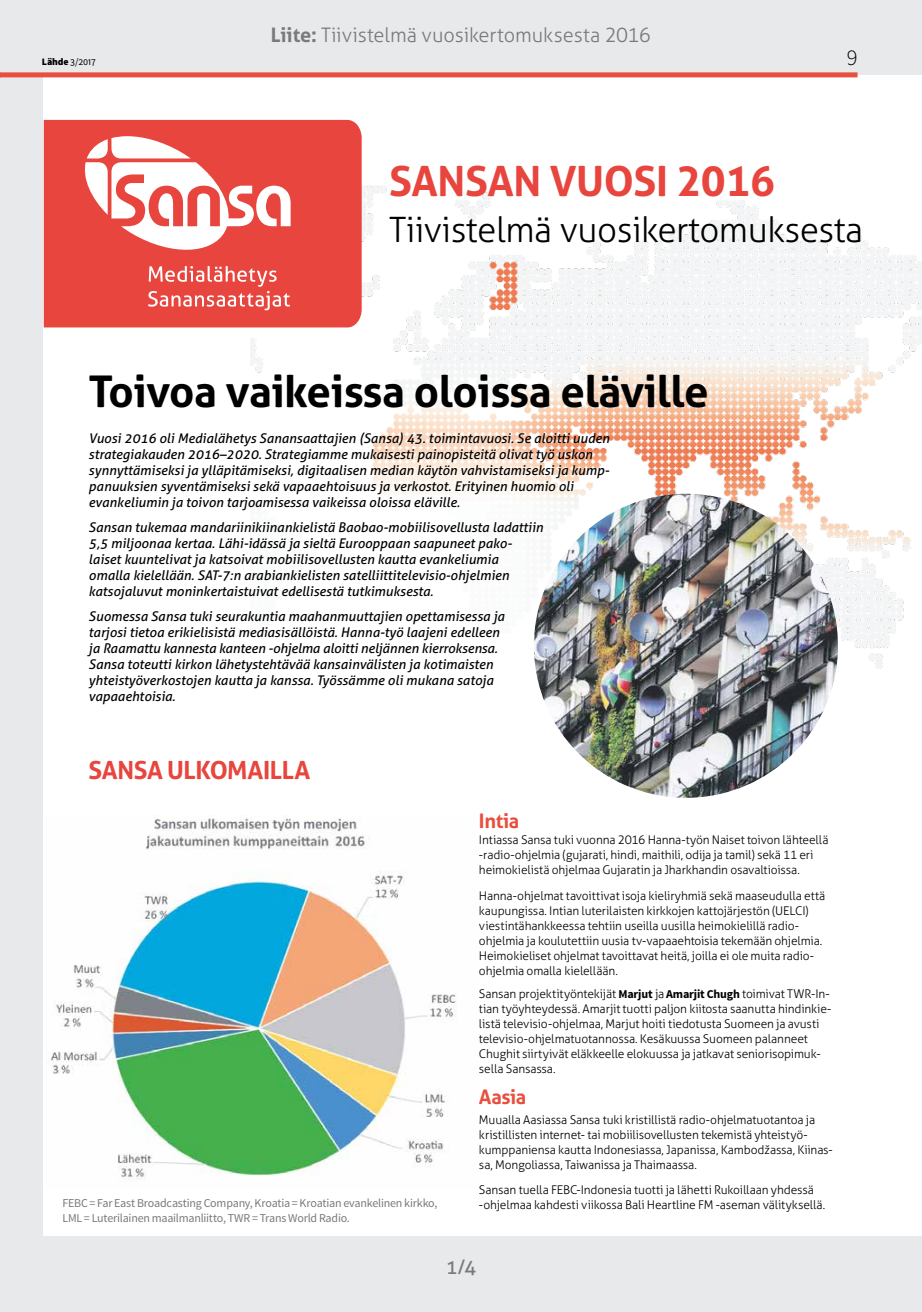
<style>
.page{position:relative;width:922px;height:1312px;background:#fff}
.page>*{position:absolute;margin:0;border:0;box-sizing:border-box;transform-origin:0 0}
.t1{font:700 43.75px "Aller";letter-spacing:-.01em;color:#000}
.t2{font:700 41.62px "Aller";letter-spacing:-.01em;color:#e7453d}
.t3{font:300 35px "Aller";letter-spacing:-.015em;color:#000}
.t4{font:700 25px "Aller";letter-spacing:-.015em;color:#e7453d}
.t5{font:300 22.5px "Source Sans Pro";color:#000}
.t6{font:300 20px "Aller";letter-spacing:-.005em;color:#7a797d}
.t7{font:700 20px "Aller";letter-spacing:-.02em;color:#e84f3e}
.t8{font:20px "Aller";color:#7a797d}
.t9{font:italic 13.38px/16px "Aller";color:#000}
.t10{font:300 12px/15px "Aller";letter-spacing:-.01em;color:#000}
.t11{font:12px/15px "Source Sans Pro";letter-spacing:-.02em;color:#7a797d}
.t12{font:9.88px "Source Sans Pro";color:#000}
.s1{font-weight:700}
.s2{font-weight:900}
.s3{font-family:"Source Sans Pro";font-weight:700}
</style>
<div class="page">
<div style="left:0;top:0;width:921px;height:75px;background:#e8e9eb"></div>
<div style="left:0;top:1236px;width:921px;height:75px;background:#e8e9eb"></div>
<div style="left:0;top:0;width:43px;height:1311px;background:#e8e9eb"></div>
<img style="left:250px;top:172px;width:671px;height:543px">
<img style="left:50px;top:818px;width:407px;height:362px">
<div style="left:44px;top:120px;width:317px;height:207px;background:#e7453d"></div>
<svg style="left:148px;top:266px;width:142px;height:44px;background:#ec6d66"></svg>
<svg style="left:82px;top:136px;width:208px;height:120px"></svg>
<img style="left:533px;top:493px;width:304px;height:304px;border-radius:152px">
<div style="left:0;top:72px;width:857px;height:5px;background:#e84f3e"></div>
<h3 class="t6" style="left:271px;top:23px;width:381px"><span class="s1">Liite:</span> Tiivistelmä vuosikertomuksesta 2016</h3>
<p class="t12" style="left:42px;top:56px;width:56px"><span class="s2">Lähde</span> 3/2017</p>
<h3 class="t5" style="left:846px;top:44px;width:12px">9</h3>
<h2 class="t2" style="left:389px;top:155px;width:387px">SANSAN VUOSI 2016</h2>
<h3 class="t3" style="left:389px;top:208px;width:475px">Tiivistelmä vuosikertomuksesta</h3>
<h1 class="t1" style="left:89px;top:364px;width:621px">Toivoa vaikeissa oloissa eläville</h1>
<p class="t9" style="left:89px;top:430px;width:522px">Vuosi 2016 oli Medialähetys Sanansaattajien (Sansa) 43. toimintavuosi. Se aloitti uuden strategiakauden 2016–2020. Strategiamme mukaisesti painopisteitä olivat työ uskon synnyttämiseksi ja ylläpitämiseksi, digitaalisen median käytön vahvistamiseksi ja kump&shy;panuuksien syventämiseksi sekä vapaaehtoisuus ja verkostot. Erityinen huomio oli evankeliumin ja toivon tarjoamisessa vaikeissa oloissa eläville.</p>
<p class="t9" style="left:89px;top:519px;width:456px">Sansan tukemaa mandariinikiinankielistä Baobao-mobiilisovellusta ladattiin 5,5 miljoonaa kertaa. Lähi-idässä ja sieltä Eurooppaan saapuneet pako&shy;laiset kuuntelivat ja katsoivat mobiilisovellusten kautta evankeliumia<br>omalla kielellään. SAT-7:n arabiankielisten satelliittitelevisio-ohjelmien katsojaluvut moninkertaistuivat edellisestä tutkimuksesta.</p>
<p class="t9" style="left:89px;top:608px;width:417px">Suomessa Sansa tuki seurakuntia maahanmuuttajien opettamisessa ja tarjosi tietoa erikielisistä mediasisällöistä. Hanna-työ laajeni edelleen ja Raamattu kannesta kanteen -ohjelma aloitti neljännen kierroksensa.<br>Sansa toteutti kirkon lähetystehtävää kansainvälisten ja kotimaisten yhteistyöverkostojen kautta ja kanssa. Työssämme oli mukana satoja vapaaehtoisia.</p>
<h3 class="t4" style="left:89px;top:754px;width:223px">SANSA ULKOMAILLA</h3>
<p class="t11" style="left:62px;top:1194px;width:376px">FEBC = Far East Broadcasting Company, Kroatia = Kroatian evankelinen kirkko,<br>LML = Luterilainen maailmanliitto, TWR = Trans World Radio.</p>
<h3 class="t7" style="left:479px;top:808px;width:42px">Intia</h3>
<p class="t10" style="left:479px;top:831px;width:351px">Intiassa Sansa tuki vuonna 2016 Hanna-työn Naiset toivon lähteellä -radio-ohjelmia (gujarati, hindi, maithili, odija ja tamil) sekä 11 eri heimokielistä ohjelmaa Gujaratin ja Jharkhandin osavaltioissa.</p>
<p class="t10" style="left:479px;top:887px;width:348px">Hanna-ohjelmat tavoittivat isoja kieliryhmiä sekä maaseudulla että kaupungissa. Intian luterilaisten kirkkojen kattojärjestön (UELCI) viestintähankkeessa tehtiin useilla uusilla heimokielillä radio&shy;ohjelmia ja koulutettiin uusia tv-vapaaehtoisia tekemään ohjelmia.<br>Heimokieliset ohjelmat tavoittavat heitä, joilla ei ole muita radio&shy;ohjelmia omalla kielellään.</p>
<p class="t10" style="left:479px;top:985px;width:354px">Sansan projektityöntekijät <span class="s3">Marjut</span> ja <span class="s3">Amarjit Chugh</span> toimivat TWR-In&shy;tian työyhteydessä. Amarjit tuotti paljon kiitosta saanutta hindinkie&shy;listä televisio-ohjelmaa, Marjut hoiti tiedotusta Suomeen ja avusti televisio-ohjelmatuotannossa. Kesäkuussa Suomeen palanneet Chughit siirtyivät eläkkeelle elokuussa ja jatkavat seniorisopimuk&shy;sella Sansassa.</p>
<h3 class="t7" style="left:479px;top:1084px;width:49px">Aasia</h3>
<p class="t10" style="left:479px;top:1111px;width:355px">Muualla Aasiassa Sansa tuki kristillistä radio-ohjelmatuotantoa ja kristillisten internet- tai mobiilisovellusten tekemistä yhteistyö&shy;kumppaniensa kautta Indonesiassa, Japanissa, Kambodžassa, Kiinas&shy;sa, Mongoliassa, Taiwanissa ja Thaimaassa.</p>
<p class="t10" style="left:479px;top:1181px;width:347px">Sansan tuella FEBC-Indonesia tuotti ja lähetti Rukoillaan yhdessä -ohjelmaa kahdesti viikossa Bali Heartline FM -aseman välityksellä.</p>
<h3 class="t8" style="left:445px;top:1253px;width:32px">1/4</h3>
</div>
